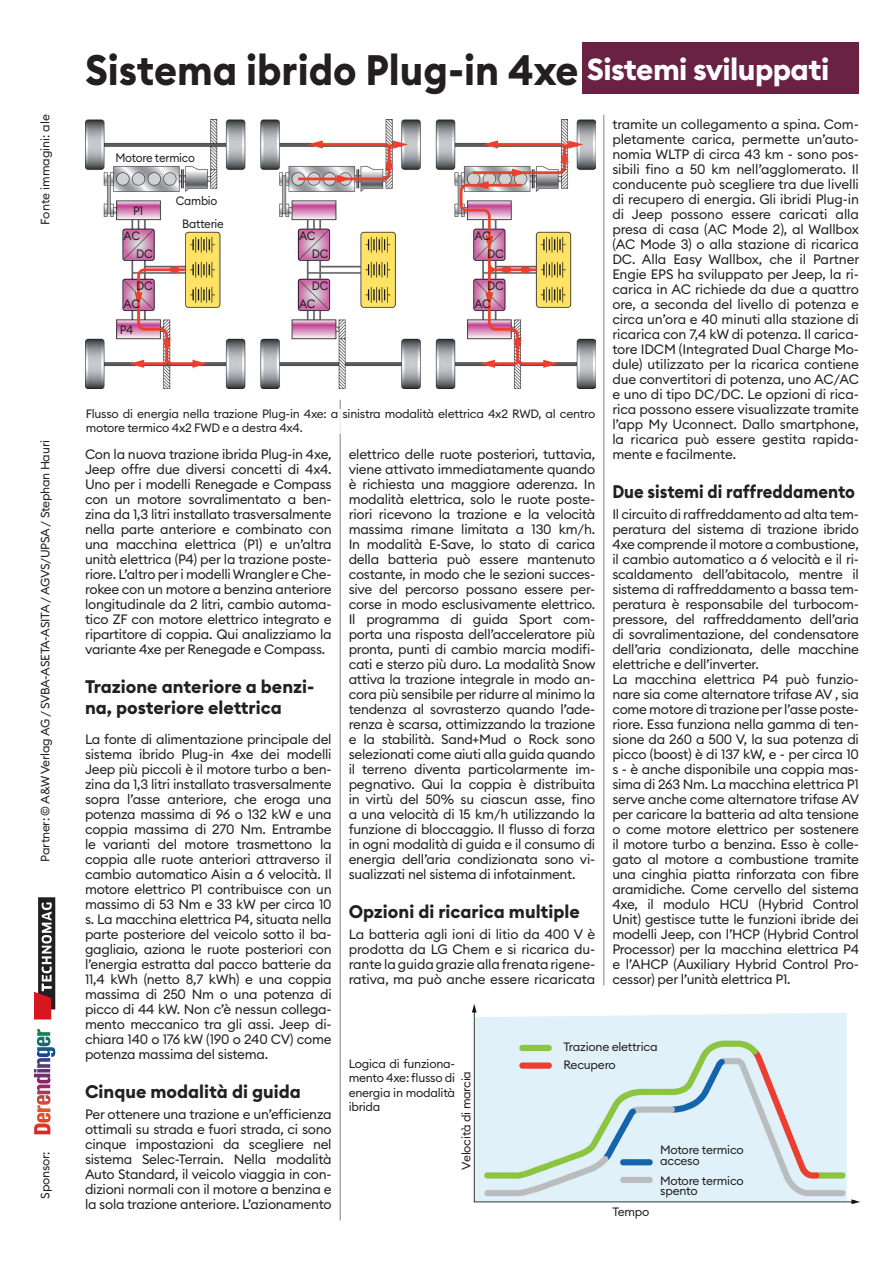
<style>
.page{position:relative;width:893px;height:1263px;background:#fff}
.page>*{position:absolute;margin:0;border:0;box-sizing:border-box;transform-origin:0 0}
.t1{font:700 42px "Euclid Circular B";color:#231f20;scale:.95 1}
.Kapitel-oben_rechts{font:700 30px "Euclid Circular B";letter-spacing:-.02em;color:#fff}
.Projektschrift_Unter{font:700 18px/21.6px "Euclid Circular B";color:#231f20}
.Projektschrift_Unter-2{font:700 18px "Euclid Circular B";color:#231f20;scale:.93 1}
.Text{font:13.5px/15px "Euclid Circular B";letter-spacing:-.02em;color:#231f20;text-align:justify}
.Bildlegende__Bildbes{font:12px/14.4px "Euclid Circular B";letter-spacing:-.02em;color:#231f20}
.Bildlegende__Bildbes-2{font:12px "Euclid Circular B";letter-spacing:-.02em;color:#231f20;scale:.95 1}
.Quellen{font:12px "Euclid Circular B";color:#231f20}
</style>
<div class="page">
<hr style="left:603px;top:115px;width:1px;height:870px;background:#808285">
<hr style="left:340px;top:400px;width:1px;height:820px;background:#808285">
<div style="left:38px;top:897px;width:17px;height:112px;background:#231f20"></div>
<svg style="left:34px;top:902px;width:18px;height:117px"></svg>
<svg style="left:37px;top:1029px;width:13px;height:17px"></svg>
<div style="left:583px;top:43px;width:276px;height:51px;background:#692244"></div>
<img style="left:85px;top:119px;width:510px;height:270px">
<img style="left:473px;top:1004px;width:386px;height:199px">
<div style="left:85px;top:409px;width:509px;height:25px;background:#fff"></div>
<p class="Quellen" style="left:37px;top:225px;width:112px;rotate:-90deg">Fonte immagini: ale</p>
<p class="Bildlegende__Bildbes" style="left:38px;top:861px;width:423px;rotate:-90deg">Partner: © A&amp;W Verlag AG / SVBA-ASETA-ASITA / AGVS/UPSA / Stephan Hauri</p>
<p class="Bildlegende__Bildbes" style="left:38px;top:1199px;width:49px;rotate:-90deg">Sponsor:</p>
<p class="t1" style="left:85px;top:43px;width:521px">Sistema ibrido Plug-in 4xe</p>
<p class="Kapitel-oben_rechts" style="left:587px;top:50px;width:244px">Sistemi sviluppati</p>
<p class="Text" style="left:612px;top:117px;width:248px">tramite un collegamento a spina. Com&shy;pletamente carica, permette un’auto&shy;nomia WLTP di circa 43 km - sono pos&shy;sibili fino a 50 km nell’agglomerato. Il conducente può scegliere tra due livelli di recupero di energia. Gli ibridi Plug-in di Jeep possono essere caricati alla presa di casa (AC Mode 2), al Wallbox (AC Mode 3) o alla stazione di ricarica DC. Alla Easy Wallbox, che il Partner Engie EPS ha sviluppato per Jeep, la ri&shy;carica in AC richiede da due a quattro ore, a seconda del livello di potenza e circa un’ora e 40 minuti alla stazione di ricarica con 7,4 kW di potenza. Il carica&shy;tore IDCM (Integrated Dual Charge Mo&shy;dule) utilizzato per la ricarica contiene due convertitori di potenza, uno AC/AC e uno di tipo DC/DC. Le opzioni di rica&shy;rica possono essere visualizzate tramite l’app My Uconnect. Dallo smartphone, la ricarica può essere gestita rapida&shy;mente e facilmente.</p>
<p class="Projektschrift_Unter-2" style="left:612px;top:480px;width:263px">Due sistemi di raffreddamento</p>
<p class="Text" style="left:612px;top:507px;width:248px">Il circuito di raffreddamento ad alta tem&shy;peratura del sistema di trazione ibrido 4xe comprende il motore a combustione, il cambio automatico a 6 velocità e il ri&shy;scaldamento dell’abitacolo, mentre il sistema di raffreddamento a bassa tem&shy;peratura è responsabile del turbocom&shy;pressore, del raffreddamento dell’aria di sovralimentazione, del condensatore dell’aria condizionata, delle macchine elettriche e dell’inverter.</p>
<p class="Text" style="left:612px;top:672px;width:249px">La macchina elettrica P4 può funzio&shy;nare sia come alternatore trifase AV , sia come motore di trazione per l’asse poste&shy;riore. Essa funziona nella gamma di ten&shy;sione da 260 a 500 V, la sua potenza di picco (boost) è di 137 kW, e - per circa 10 s - è anche disponibile una coppia mas&shy;sima di 263 Nm. La macchina elettrica P1 serve anche come alternatore trifase AV per caricare la batteria ad alta tensione o come motore elettrico per sostenere il motore turbo a benzina. Esso è colle&shy;gato al motore a combustione tramite una cinghia piatta rinforzata con fibre aramidiche. Come cervello del sistema 4xe, il modulo HCU (Hybrid Control Unit) gestisce tutte le funzioni ibride dei modelli Jeep, con l’HCP (Hybrid Control Processor) per la macchina elettrica P4 e l’AHCP (Auxiliary Hybrid Control Pro&shy;cessor) per l’unità elettrica P1.</p>
<p class="Bildlegende__Bildbes-2" style="left:115px;top:150px;width:85px">Motore termico</p>
<p class="Bildlegende__Bildbes-2" style="left:176px;top:193px;width:45px">Cambio</p>
<p class="Bildlegende__Bildbes-2" style="left:182px;top:216px;width:45px">Batterie</p>
<p class="Bildlegende__Bildbes-2" style="left:133px;top:203px;width:12px">P1</p>
<p class="Bildlegende__Bildbes-2" style="left:124px;top:228px;width:19px">AC</p>
<p class="Bildlegende__Bildbes-2" style="left:299px;top:228px;width:19px">AC</p>
<p class="Bildlegende__Bildbes-2" style="left:474px;top:228px;width:19px">AC</p>
<p class="Bildlegende__Bildbes-2" style="left:136px;top:246px;width:19px">DC</p>
<p class="Bildlegende__Bildbes-2" style="left:312px;top:246px;width:19px">DC</p>
<p class="Bildlegende__Bildbes-2" style="left:487px;top:246px;width:19px">DC</p>
<p class="Bildlegende__Bildbes-2" style="left:136px;top:278px;width:19px">DC</p>
<p class="Bildlegende__Bildbes-2" style="left:312px;top:278px;width:19px">DC</p>
<p class="Bildlegende__Bildbes-2" style="left:487px;top:278px;width:19px">DC</p>
<p class="Bildlegende__Bildbes-2" style="left:120px;top:322px;width:15px">P4</p>
<p class="Bildlegende__Bildbes-2" style="left:124px;top:296px;width:19px">AC</p>
<p class="Bildlegende__Bildbes-2" style="left:299px;top:296px;width:19px">AC</p>
<p class="Bildlegende__Bildbes-2" style="left:474px;top:296px;width:19px">AC</p>
<p class="Bildlegende__Bildbes" style="left:86px;top:406px;width:511px">Flusso di energia nella trazione Plug-in 4xe: a sinistra modalità elettrica 4x2 RWD, al centro motore termico 4x2 FWD e a destra 4x4.</p>
<p class="Text" style="left:85px;top:447px;width:248px">Con la nuova trazione ibrida Plug-in 4xe, Jeep offre due diversi concetti di 4x4.<br>Uno per i modelli Renegade e Compass con un motore sovralimentato a ben&shy;zina da 1,3 litri installato trasversalmente nella parte anteriore e combinato con una macchina elettrica (P1) e un’altra unità elettrica (P4) per la trazione poste&shy;riore. L’altro per i modelli Wrangler e Che&shy;rokee con un motore a benzina anteriore longitudinale da 2 litri, cambio automa&shy;tico ZF con motore elettrico integrato e ripartitore di coppia. Qui analizziamo la variante 4xe per Renegade e Compass.</p>
<p class="Projektschrift_Unter" style="left:85px;top:676px;width:231px">Trazione anteriore a benzi&shy;na, posteriore elettrica</p>
<p class="Text" style="left:85px;top:732px;width:248px">La fonte di alimentazione principale del sistema ibrido Plug-in 4xe dei modelli Jeep più piccoli è il motore turbo a ben&shy;zina da 1,3 litri installato trasversalmente sopra l’asse anteriore, che eroga una potenza massima di 96 o 132 kW e una coppia massima di 270 Nm. Entrambe le varianti del motore trasmettono la coppia alle ruote anteriori attraverso il cambio automatico Aisin a 6 velocità. Il motore elettrico P1 contribuisce con un massimo di 53 Nm e 33 kW per circa 10 s. La macchina elettrica P4, situata nella parte posteriore del veicolo sotto il ba&shy;gagliaio, aziona le ruote posteriori con l’energia estratta dal pacco batterie da 11,4 kWh (netto 8,7 kWh) e una coppia massima di 250 Nm o una potenza di picco di 44 kW. Non c’è nessun collega&shy;mento meccanico tra gli assi. Jeep di&shy;chiara 140 o 176 kW (190 o 240 CV) come potenza massima del sistema.</p>
<p class="Projektschrift_Unter" style="left:85px;top:1081px;width:217px">Cinque modalità di guida</p>
<p class="Text" style="left:85px;top:1107px;width:248px">Per ottenere una trazione e un’efficienza ottimali su strada e fuori strada, ci sono cinque impostazioni da scegliere nel sistema Selec-Terrain. Nella modalità Auto Standard, il veicolo viaggia in con&shy;dizioni normali con il motore a benzina e la sola trazione anteriore. L’azionamento</p>
<p class="Text" style="left:349px;top:447px;width:248px">elettrico delle ruote posteriori, tuttavia, viene attivato immediatamente quando è richiesta una maggiore aderenza. In modalità elettrica, solo le ruote poste&shy;riori ricevono la trazione e la velocità massima rimane limitata a 130 km/h.<br>In modalità E-Save, lo stato di carica della batteria può essere mantenuto costante, in modo che le sezioni succes&shy;sive del percorso possano essere per&shy;corse in modo esclusivamente elettrico.<br>Il programma di guida Sport com&shy;porta una risposta dell’acceleratore più pronta, punti di cambio marcia modifi&shy;cati e sterzo più duro. La modalità Snow attiva la trazione integrale in modo an&shy;cora più sensibile per ridurre al minimo la tendenza al sovrasterzo quando l’ade&shy;renza è scarsa, ottimizzando la trazione e la stabilità. Sand+Mud o Rock sono selezionati come aiuti alla guida quando il terreno diventa particolarmente im&shy;pegnativo. Qui la coppia è distribuita in virtù del 50% su ciascun asse, fino a una velocità di 15 km/h utilizzando la funzione di bloccaggio. Il flusso di forza in ogni modalità di guida e il consumo di energia dell’aria condizionata sono vi&shy;sualizzati nel sistema di infotainment.</p>
<p class="Projektschrift_Unter" style="left:349px;top:901px;width:233px">Opzioni di ricarica multiple</p>
<p class="Text" style="left:349px;top:927px;width:248px">La batteria agli ioni di litio da 400 V è prodotta da LG Chem e si ricarica du&shy;rante la guida grazie alla frenata rigene&shy;rativa, ma può anche essere ricaricata</p>
<p class="Bildlegende__Bildbes" style="left:563px;top:1039px;width:96px">Trazione elettrica</p>
<p class="Bildlegende__Bildbes" style="left:563px;top:1057px;width:54px">Recupero</p>
<p class="Bildlegende__Bildbes" style="left:349px;top:1056px;width:108px;text-align:justify">Logica di funziona&shy;mento 4xe: flusso di energia in modalità ibrida</p>
<p class="Bildlegende__Bildbes" style="left:459px;top:1170px;width:100px;rotate:-90deg">Velocità di marcia</p>
<p class="Bildlegende__Bildbes" style="left:660px;top:1144px;width:85px;line-height:10.5px">Motore termico acceso</p>
<p class="Bildlegende__Bildbes" style="left:660px;top:1175px;width:85px;line-height:10.5px">Motore termico spento</p>
<p class="Bildlegende__Bildbes" style="left:612px;top:1204px;width:39px">Tempo</p>
</div>
